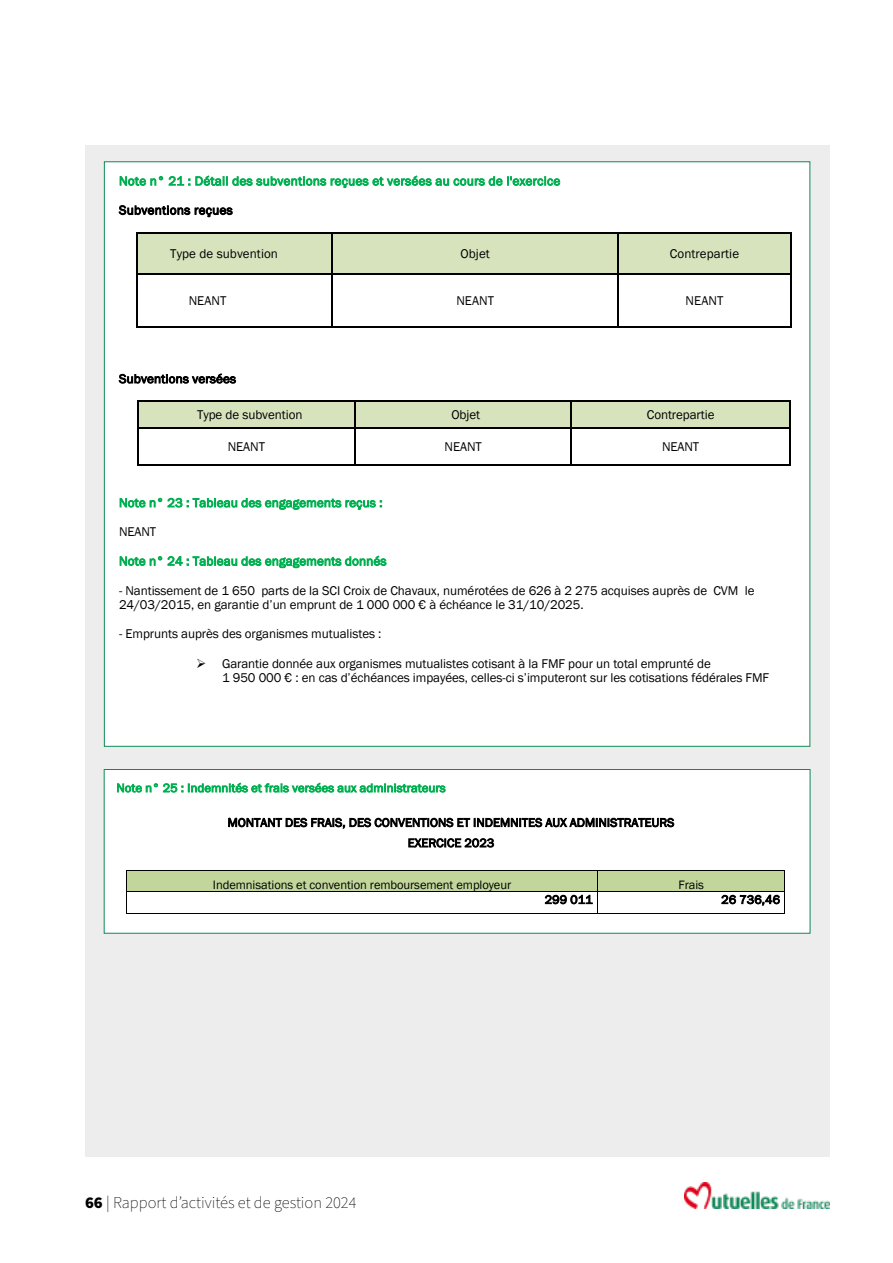
<style>
.page{position:relative;width:893px;height:1263px;background:#fff}
.page>*{position:absolute;margin:0;border:0;box-sizing:border-box;transform-origin:0 0}
.t1{font:200 16.5px "Source Sans Pro";color:#000}
.t2{font:13.05px/14.4px "Franklin Gothic";letter-spacing:-.005em;color:#000}
.t3{font:12.75px "Franklin Gothic";letter-spacing:.015em;color:#00b050}
.t4{font:12.75px "Franklin Gothic";letter-spacing:.02em;color:#000}
.t5{font:12.45px "Franklin Gothic";letter-spacing:-.005em;color:#000}
.t6{font:12.3px/20.4px "Franklin Gothic";letter-spacing:.01em;color:#000;text-align:center}
.t7{font:12.3px "Franklin Gothic";letter-spacing:.015em;color:#00b050}
.s1{font-weight:900}
</style>
<div class="page">
<img style="left:684px;top:1182px;width:145px;height:26px">
<div style="left:85px;top:145px;width:744px;height:1012px;background:#ededed"></div>
<div style="left:104px;top:162px;width:706px;height:584px;background:#fff"></div>
<div style="left:137px;top:234px;width:195px;height:39px;background:#d6e3bc"></div>
<div style="left:333px;top:234px;width:284px;height:39px;background:#d6e3bc"></div>
<div style="left:619px;top:234px;width:171px;height:39px;background:#d6e3bc"></div>
<hr style="left:137px;top:232px;width:194px;height:2px;background:#000">
<hr style="left:333px;top:232px;width:285px;height:2px;background:#000">
<hr style="left:619px;top:232px;width:171px;height:2px;background:#000">
<hr style="left:136px;top:234px;width:1px;height:39px;background:#000">
<hr style="left:331px;top:234px;width:2px;height:39px;background:#000">
<hr style="left:617px;top:234px;width:2px;height:39px;background:#000">
<hr style="left:790px;top:234px;width:2px;height:39px;background:#000">
<hr style="left:137px;top:273px;width:194px;height:1px;background:#000">
<hr style="left:333px;top:273px;width:285px;height:1px;background:#000">
<hr style="left:619px;top:273px;width:171px;height:1px;background:#000">
<hr style="left:136px;top:274px;width:1px;height:52px;background:#000">
<hr style="left:137px;top:326px;width:194px;height:2px;background:#000">
<hr style="left:331px;top:274px;width:2px;height:52px;background:#000">
<hr style="left:333px;top:326px;width:285px;height:2px;background:#000">
<hr style="left:617px;top:274px;width:2px;height:52px;background:#000">
<hr style="left:619px;top:326px;width:171px;height:2px;background:#000">
<hr style="left:790px;top:274px;width:2px;height:52px;background:#000">
<div style="left:138px;top:402px;width:217px;height:25px;background:#d6e3bc"></div>
<div style="left:356px;top:402px;width:214px;height:25px;background:#d6e3bc"></div>
<div style="left:572px;top:402px;width:217px;height:25px;background:#d6e3bc"></div>
<hr style="left:138px;top:400px;width:217px;height:2px;background:#000">
<hr style="left:356px;top:400px;width:214px;height:2px;background:#000">
<hr style="left:572px;top:400px;width:217px;height:2px;background:#000">
<hr style="left:570px;top:402px;width:2px;height:25px;background:#000">
<hr style="left:789px;top:402px;width:2px;height:25px;background:#000">
<svg style="left:137px;top:400px;width:1px;height:28px"></svg>
<hr style="left:138px;top:427px;width:217px;height:1px;background:#000">
<svg style="left:355px;top:400px;width:1px;height:28px"></svg>
<hr style="left:356px;top:427px;width:214px;height:1px;background:#000">
<hr style="left:572px;top:427px;width:217px;height:1px;background:#000">
<hr style="left:137px;top:428px;width:1px;height:37px;background:#000">
<hr style="left:138px;top:465px;width:217px;height:1px;background:#000">
<hr style="left:355px;top:428px;width:1px;height:37px;background:#000">
<hr style="left:356px;top:465px;width:214px;height:1px;background:#000">
<hr style="left:570px;top:428px;width:2px;height:37px;background:#000">
<hr style="left:572px;top:465px;width:217px;height:1px;background:#000">
<hr style="left:789px;top:428px;width:2px;height:37px;background:#000">
<div style="left:104px;top:769px;width:706px;height:164px;background:#fff"></div>
<div style="left:127px;top:871px;width:470px;height:21px;background:#c2d69b"></div>
<div style="left:597px;top:871px;width:187px;height:21px;background:#c2d69b"></div>
<hr style="left:127px;top:870px;width:290px;height:1px;background:#000">
<hr style="left:418px;top:870px;width:179px;height:1px;background:#000">
<hr style="left:598px;top:870px;width:186px;height:1px;background:#000">
<hr style="left:127px;top:892px;width:470px;height:1px;background:#000">
<hr style="left:598px;top:892px;width:186px;height:1px;background:#000">
<svg style="left:126px;top:870px;width:2px;height:44px"></svg>
<hr style="left:127px;top:913px;width:470px;height:1px;background:#000">
<svg style="left:597px;top:870px;width:2px;height:44px"></svg>
<hr style="left:598px;top:913px;width:186px;height:1px;background:#000">
<svg style="left:784px;top:870px;width:1px;height:44px"></svg>
<div style="left:104px;top:769px;width:706px;height:164px;border:1px solid #0e8a58"></div>
<p class="t3" style="left:119px;top:173px;width:443px">Note n° 21 : Détail des subventions reçues et versées au cours de l'exercice</p>
<p class="t4" style="left:119px;top:202px;width:115px">Subventions reçues</p>
<p class="t2" style="left:170px;top:247px;width:109px">Type de subvention</p>
<p class="t2" style="left:461px;top:247px;width:31px">Objet</p>
<p class="t2" style="left:670px;top:247px;width:71px">Contrepartie</p>
<p class="t2" style="left:189px;top:294px;width:39px">NEANT</p>
<p class="t2" style="left:456px;top:294px;width:39px">NEANT</p>
<p class="t2" style="left:686px;top:294px;width:39px">NEANT</p>
<p class="t4" style="left:119px;top:371px;width:119px">Subventions versées</p>
<p class="t2" style="left:197px;top:408px;width:107px">Type de subvention</p>
<p class="t2" style="left:451px;top:408px;width:30px">Objet</p>
<p class="t2" style="left:647px;top:408px;width:69px">Contrepartie</p>
<p class="t2" style="left:228px;top:440px;width:39px">NEANT</p>
<p class="t2" style="left:445px;top:440px;width:39px">NEANT</p>
<p class="t2" style="left:662px;top:440px;width:39px">NEANT</p>
<p class="t3" style="left:119px;top:495px;width:265px">Note n° 23 : Tableau des engagements reçus :</p>
<p class="t2" style="left:119px;top:525px;width:39px">NEANT</p>
<p class="t3" style="left:119px;top:553px;width:269px">Note n° 24 : Tableau des engagements donnés</p>
<p class="t2" style="left:119px;top:583px;width:637px">- Nantissement de 1 650 parts de la SCI Croix de Chavaux, numérotées de 626 à 2 275 acquises auprès de CVM le<br>24/03/2015, en garantie d’un emprunt de 1 000 000 € à échéance le 31/10/2025.</p>
<p class="t2" style="left:119px;top:627px;width:264px">- Emprunts auprès des organismes mutualistes :</p>
<p class="t2" style="left:222px;top:656px;width:549px;text-indent:-26px">➢ Garantie donnée aux organismes mutualistes cotisant à la FMF pour un total emprunté de<br>1 950 000 € : en cas d’échéances impayées, celles-ci s’imputeront sur les cotisations fédérales FMF</p>
<p class="t7" style="left:116px;top:780px;width:331px">Note n° 25 : Indemnités et frais versées aux administrateurs</p>
<p class="t6" style="left:228px;top:812px;width:448px">MONTANT DES FRAIS, DES CONVENTIONS ET INDEMNITES AUX ADMINISTRATEURS<br>EXERCICE 2023</p>
<p class="t5" style="left:213px;top:877px;width:300px">Indemnisations et convention remboursement employeur</p>
<p class="t5" style="left:679px;top:877px;width:27px">Frais</p>
<p class="t6" style="left:545px;top:889px;width:49px">299 011</p>
<p class="t6" style="left:721px;top:889px;width:60px">26 736,46</p>
<p class="t1" style="left:85px;top:1191px;width:273px"><span class="s1">66</span> | Rapport d’activités et de gestion 2024</p>
</div>
